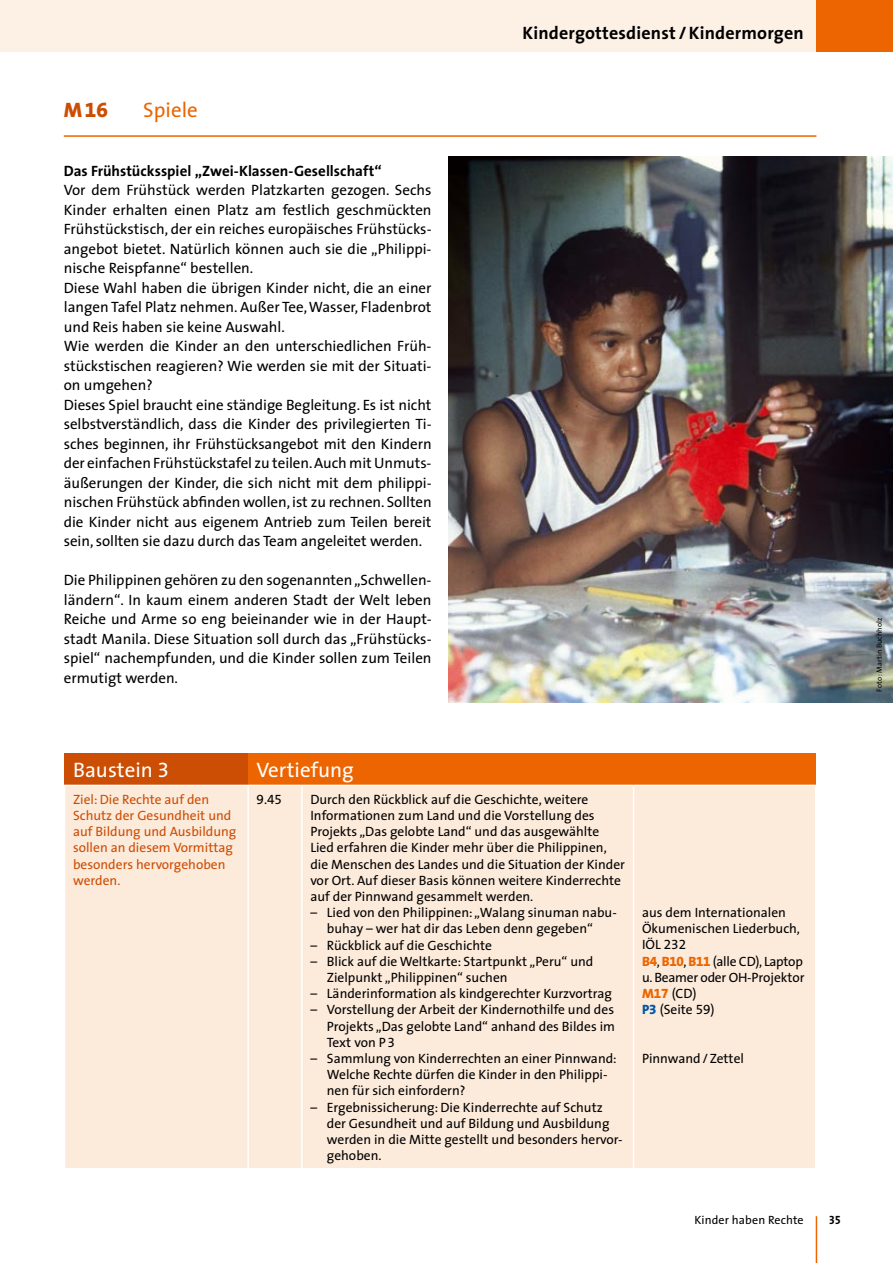
<style>
.page{position:relative;width:893px;height:1263px;background:#fff}
.page>*{position:absolute;margin:0;border:0;box-sizing:border-box;transform-origin:0 0}
.t1{font:21px "The Sans";color:#fff}
.t2{font:21px "The Sans";color:#ec6500}
.t3{font:21px "The Sans Extra Bold Expert";color:#cc4d04}
.t4{font:700 18px "The Sans";letter-spacing:.01em;color:#000}
.t5{font:15px/19.5px "The Sans";letter-spacing:-.005em;color:#000}
.t6{font:700 15px "The Sans";color:#000}
.t7{font:13.5px/16.2px "The Sans";color:#000}
.t8{font:13.5px/16.2px "The Sans";color:#cc4d04}
.t9{font:13.5px "The Sans Expert";color:#000}
.t10{font:12px "The Sans";letter-spacing:.01em;color:#000}
.t11{font:12px "The Sans Bold Caps";color:#000}
.t12{font:7.5px "The Sans";letter-spacing:.015em;color:#000}
.s1{font-family:"The Sans";font-weight:800}
.s2{font-family:"The Sans Expert"}
.s3{font-weight:800;color:#ec6500}
.s4{font-family:"The Sans Extra Bold Expert";color:#ec6500}
.s5{font-weight:800;color:#0057a3}
.s6{font-family:"The Sans Extra Bold Expert";color:#0057a3}
</style>
<div class="page">
<hr style="left:64px;top:135px;width:752px;height:2px;background:#ec6500">
<div style="left:65px;top:753px;width:183px;height:32px;background:#cc4d04"></div>
<div style="left:248px;top:753px;width:568px;height:32px;background:#ec6500"></div>
<div style="left:65px;top:786px;width:750px;height:382px;background:#fceada"></div>
<hr style="left:247px;top:786px;width:2px;height:382px;background:#fff">
<hr style="left:301px;top:786px;width:2px;height:382px;background:#fff">
<hr style="left:633px;top:786px;width:1px;height:382px;background:#fff">
<img style="left:449px;top:156px;width:444px;height:547px">
<hr style="left:816px;top:1216px;width:1px;height:47px;background:#ec6500">
<div style="left:0;top:0;width:893px;height:51px;background:#fdf1e6"></div>
<div style="left:816px;top:0;width:77px;height:51px;background:#ec6500"></div>
<h1 class="t3" style="left:64px;top:93px;width:46px"><span class="s1">m</span>16</h1>
<h1 class="t2" style="left:143px;top:93px;width:56px">Spiele</h1>
<p class="t6" style="left:64px;top:158px;width:319px">Das Frühstücksspiel „Zwei-Klassen-Gesellschaft“</p>
<p class="t5" style="left:64px;top:180px;width:369px">Vor dem Frühstück werden Platzkarten gezogen. Sechs Kinder erhalten einen Platz am festlich geschmückten Frühstückstisch, der ein reiches europäisches Frühstücks&shy;angebot bietet. Natürlich können auch sie die „Philippi&shy;nische Reispfanne“ bestellen.<br>Diese Wahl haben die übrigen Kinder nicht, die an einer langen Tafel Platz nehmen. Außer Tee, Wasser, Fladenbrot und Reis haben sie keine Auswahl.<br>Wie werden die Kinder an den unterschiedlichen Früh&shy;stückstischen reagieren? Wie werden sie mit der Situati&shy;on umgehen?<br>Dieses Spiel braucht eine ständige Begleitung. Es ist nicht selbstverständlich, dass die Kinder des privilegierten Ti&shy;sches beginnen, ihr Frühstücksangebot mit den Kindern der einfachen Frühstückstafel zu teilen. Auch mit Unmuts&shy;äußerungen der Kinder, die sich nicht mit dem philippi&shy;nischen Frühstück abfinden wollen, ist zu rechnen. Sollten die Kinder nicht aus eigenem Antrieb zum Teilen bereit sein, sollten sie dazu durch das Team angeleitet werden.</p>
<p class="t5" style="left:64px;top:570px;width:369px;text-align:justify">Die Philippinen gehören zu den sogenannten „Schwellen&shy;ländern“. In kaum einem anderen Stadt der Welt leben Reiche und Arme so eng beieinander wie in der Haupt&shy;stadt Manila. Diese Situation soll durch das „Frühstücks&shy;spiel“ nachempfunden, und die Kinder sollen zum Teilen ermutigt werden.</p>
<p class="t4" style="left:523px;top:17px;width:283px">Kindergottesdienst /Kindermorgen</p>
<h1 class="t1" style="left:73px;top:752px;width:98px">Baustein <span class="s2">3</span></h1>
<h1 class="t1" style="left:257px;top:752px;width:99px">Vertiefung</h1>
<p class="t8" style="left:73px;top:791px;width:165px">Ziel: Die Rechte auf den<br>Schutz der Gesundheit und auf Bildung und Ausbildung sollen an diesem Vormittag besonders hervorgehoben werden.</p>
<p class="t9" style="left:257px;top:788px;width:27px">9.45</p>
<p class="t7" style="left:310px;top:791px;width:316px">Durch den Rückblick auf die Geschichte, weitere Informationen zum Land und die Vorstellung des Projekts „Das gelobte Land“ und das ausgewählte Lied erfahren die Kinder mehr über die Philippinen, die Menschen des Landes und die Situation der Kinder vor Ort. Auf dieser Basis können weitere Kinderrechte auf der Pinnwand gesammelt werden.</p>
<p class="t7" style="left:310px;top:904px;width:308px;text-align:center">– Lied von den Philippinen: „Walang sinuman nabu&shy;buhay – wer hat dir das Leben denn gegeben“</p>
<p class="t7" style="left:310px;top:936px;width:183px">– Rückblick auf die Geschichte</p>
<p class="t7" style="left:327px;top:953px;width:268px;text-indent:-16px">– Blick auf die Weltkarte: Startpunkt „Peru“ und<br>Zielpunkt „Philippinen“ suchen</p>
<p class="t7" style="left:310px;top:985px;width:303px">– Länderinformation als kindgerechter Kurzvortrag</p>
<p class="t7" style="left:327px;top:1001px;width:290px;text-align:justify;text-indent:-16px">– Vorstellung der Arbeit der Kindernothilfe und des Projekts „Das gelobte Land“ anhand des Bildes im Text von P<span class="s2">3</span></p>
<p class="t7" style="left:327px;top:1050px;width:291px;text-indent:-16px">– Sammlung von Kinderrechten an einer Pinnwand:<br>Welche Rechte dürfen die Kinder in den Philippi&shy;nen für sich einfordern?</p>
<p class="t7" style="left:327px;top:1098px;width:297px;text-indent:-16px">– Ergebnissicherung: Die Kinderrechte auf Schutz der Gesundheit und auf Bildung und Ausbildung werden in die Mitte gestellt und besonders hervor&shy;gehoben.</p>
<p class="t7" style="left:642px;top:904px;width:164px">aus dem Internationalen<br>Ökumenischen Liederbuch,<br>IÖL <span class="s2">232<br></span><span class="s3">B</span><span class="s4">4</span>, <span class="s3">B</span><span class="s4">10</span>, <span class="s3">B</span><span class="s4">11</span> (alle CD), Laptop u. Beamer oder OH-Projektor<br><span class="s3">M</span><span class="s4">17</span> (CD)<br><span class="s5">P</span><span class="s6">3</span> (Seite <span class="s2">59)</span></p>
<p class="t7" style="left:642px;top:1050px;width:103px">Pinnwand/Zettel</p>
<p class="t10" style="left:694px;top:1210px;width:111px">Kinder haben Rechte</p>
<p class="t11" style="left:829px;top:1210px;width:13px">35</p>
<p class="t12" style="left:873px;top:692px;width:75px;rotate:-90deg">Foto: Martin Buchholz</p>
</div>
